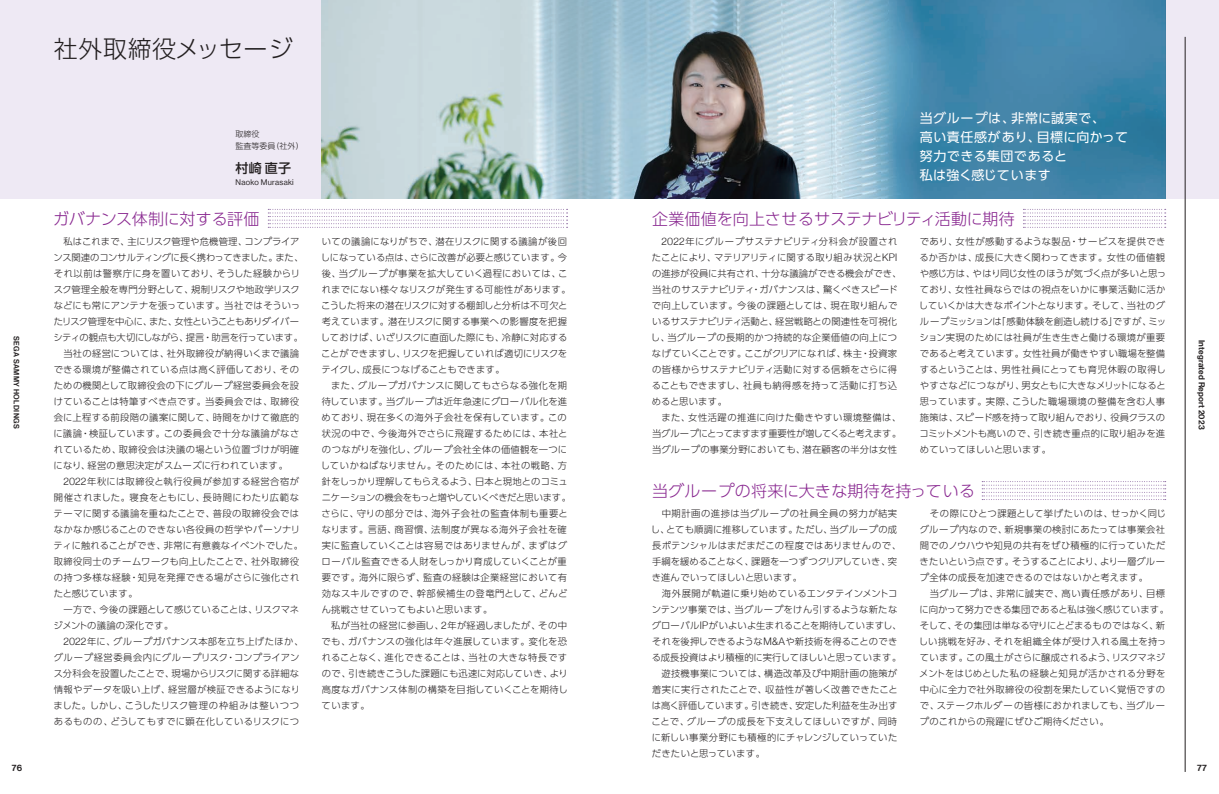
<style>
.page{position:relative;width:1219px;height:794px;background:#fff}
.page>*{position:absolute;margin:0;border:0;box-sizing:border-box;transform-origin:0 0}
.t1{font:300 24px "UD Shin Go Pro";letter-spacing:.025em;color:#231f20}
.t2{font:300 16px "UD Shin Go Pro";letter-spacing:.005em;color:#892890}
.t3{font:300 16px "UD Shin Go Pro";letter-spacing:-.015em;color:#892890}
.t4{font:13px/19px "UD Shin Go Pro";letter-spacing:.03em;color:#fff}
.t5{font:500 13px "UD Shin Go Pro";color:#231f20}
.t6{font:300 9.3px/16px "UD Shin Go Pro";letter-spacing:.025em;color:#231f20}
.t7{font:9px "N Haas Grotesk DS Pro 65 Md";color:#231f20}
.t8{font:8.4px "N Haas Grotesk DS Pro 65 Md";letter-spacing:.02em;color:#231f20}
.t9{font:300 8px/12px "UD Shin Go Pro";color:#231f20}
.t10{font:8px "N Haas Grotesk DS Pro 55 Rg";letter-spacing:.045em;color:#231f20}
.t11{font:7.5px "N Haas Grotesk DS Pro 65 Md";letter-spacing:.05em;color:#231f20}
.s1{font-family:"N Haas Grotesk DS Pro 45 Lt";font-weight:400;font-size:10.4px}
</style>
<div class="page">
<div style="left:0;top:0;width:1219px;height:198px;background:#eee9f4"></div>
<img style="left:322px;top:0;width:843px;height:198px">
<svg style="left:268px;top:209px;width:300px;height:19px"></svg>
<svg style="left:1023px;top:209px;width:143px;height:19px"></svg>
<svg style="left:982px;top:481px;width:184px;height:19px"></svg>
<hr style="left:1185px;top:37px;width:1px;height:735px;background:#231f20">
<p class="t11" style="left:21px;top:336px;width:94px;rotate:90deg">SEGA SAMMY HOLDINGS</p>
<h1 class="t1" style="left:54px;top:29px;width:241px">社外取締役メッセージ</h1>
<p class="t9" style="left:235px;top:128px;width:70px">取締役　<br>監査等委員（社外）</p>
<h3 class="t5" style="left:235px;top:158px;width:57px">村崎直子</h3>
<p class="t10" style="left:235px;top:178px;width:60px">Naoko Murasaki</p>
<h2 class="t3" style="left:53px;top:205px;width:208px">ガバナンス体制に対する評価</h2>
<p class="t6" style="left:54px;top:233px;width:252px">　私はこれまで、主にリスク管理や危機管理、コンプライアンス関連のコンサルティングに長く携わってきました。また、それ以前は警察庁に身を置いており、そうした経験からリスク管理全般を専門分野として、規制リスクや地政学リスクなどにも常にアンテナを張っています。当社ではそういったリスク管理を中心に、また、女性ということもありダイバーシティの観点も大切にしながら、提言・助言を行っています。　当社の経営については、社外取締役が納得いくまで議論できる環境が整備されている点は高く評価しており、そのための機関として取締役会の下にグループ経営委員会を設けていることは特筆すべき点です。当委員会では、取締役会に上程する前段階の議案に関して、時間をかけて徹底的に議論・検証しています。この委員会で十分な議論がなされているため、取締役会は決議の場という位置づけが明確になり、経営の意思決定がスムーズに行われています。</p>
<p class="t6" style="left:54px;top:473px;width:251px;text-indent:10px"><span class="s1">2022</span>年秋には取締役と執行役員が参加する経営合宿が開催されました。寝食をともにし、長時間にわたり広範なテーマに関する議論を重ねたことで、普段の取締役会ではなかなか感じることのできない各役員の哲学やパーソナリティに触れることができ、非常に有意義なイベントでした。取締役同士のチームワークも向上したことで、社外取締役の持つ多様な経験・知見を発揮できる場がさらに強化されたと感じています。<br>　一方で、今後の課題として感じていることは、リスクマネジメントの議論の深化です。</p>
<p class="t6" style="left:54px;top:633px;width:252px;text-indent:10px"><span class="s1">2022</span>年に、グループガバナンス本部を立ち上げたほか、グループ経営委員会内にグループリスク・コンプライアンス分科会を設置したことで、現場からリスクに関する詳細な情報やデータを吸い上げ、経営層が検証できるようになりました。しかし、こうしたリスク管理の枠組みは整いつつあるものの、どうしてもすでに顕在化しているリスクにつ</p>
<p class="t6" style="left:321px;top:233px;width:252px">いての議論になりがちで、潜在リスクに関する議論が後回しになっている点は、さらに改善が必要と感じています。今後、当グループが事業を拡大していく過程においては、これまでにない様々なリスクが発生する可能性があります。こうした将来の潜在リスクに対する棚卸しと分析は不可欠と考えています。潜在リスクに関する事業への影響度を把握しておけば、いざリスクに直面した際にも、冷静に対応することができますし、リスクを把握していれば適切にリスクをテイクし、成長につなげることもできます。<br>　また、グループガバナンスに関してもさらなる強化を期待しています。当グループは近年急速にグローバル化を進めており、現在多くの海外子会社を保有しています。この状況の中で、今後海外でさらに飛躍するためには、本社とのつながりを強化し、グループ会社全体の価値観を一つにしていかねばなりません。そのためには、本社の戦略、方針をしっかり理解してもらえるよう、日本と現地とのコミュニケーションの機会をもっと増やしていくべきだと思います。さらに、守りの部分では、海外子会社の監査体制も重要となります。言語、商習慣、法制度が異なる海外子会社を確実に監査していくことは容易ではありませんが、まずはグローバル監査できる人財をしっかり育成していくことが重要です。海外に限らず、監査の経験は企業経営において有効なスキルですので、幹部候補生の登竜門として、どんどん挑戦させていってもよいと思います。<br>　私が当社の経営に参画し、<span class="s1">2</span>年が経過しましたが、その中でも、ガバナンスの強化は年々進展しています。変化を恐れることなく、進化できることは、当社の大きな特長ですので、引き続きこうした課題にも迅速に対応していき、より高度なガバナンス体制の構築を目指していくことを期待しています。</p>
<h3 class="t4" style="left:920px;top:108px;width:210px">当グループは、非常に誠実で、<br>高い責任感があり、目標に向かって努力できる集団であると<br>私は強く感じています</h3>
<h2 class="t2" style="left:652px;top:205px;width:364px">企業価値を向上させるサステナビリティ活動に期待</h2>
<p class="t6" style="left:651px;top:233px;width:252px;text-indent:11px"><span class="s1">2022</span>年にグループサステナビリティ分科会が設置されたことにより、マテリアリティに関する取り組み状況と<span class="s1">KPI</span>の進捗が役員に共有され、十分な議論ができる機会ができ、当社のサステナビリティ・ガバナンスは、驚くべきスピードで向上しています。今後の課題としては、現在取り組んでいるサステナビリティ活動と、経営戦略との関連性を可視化し、当グループの長期的かつ持続的な企業価値の向上につなげていくことです。ここがクリアになれば、株主・投資家の皆様からサステナビリティ活動に対する信頼をさらに得ることもできますし、社員も納得感を持って活動に打ち込めると思います。</p>
<p class="t6" style="left:652px;top:409px;width:251px;text-align:justify;text-indent:10px">また、女性活躍の推進に向けた働きやすい環境整備は、当グループにとってますます重要性が増してくると考えます。当グループの事業分野においても、潜在顧客の半分は女性</p>
<p class="t6" style="left:919px;top:233px;width:249px;text-align:justify">であり、女性が感動するような製品・サービスを提供できるか否かは、成長に大きく関わってきます。女性の価値観や感じ方は、やはり同じ女性のほうが気づく点が多いと思っており、女性社員ならではの視点をいかに事業活動に活かしていくかは大きなポイントとなります。そして、当社のグループミッションは「感動体験を創造し続ける」ですが、ミッション実現のためには社員が生き生きと働ける環境が重要であると考えています。女性社員が働きやすい職場を整備するということは、男性社員にとっても育児休暇の取得しやすさなどにつながり、男女ともに大きなメリットになると思っています。実際、こうした職場環境の整備を含む人事施策は、スピード感を持って取り組んでおり、役員クラスのコミットメントも高いので、引き続き重点的に取り組みを進めていってほしいと思います。</p>
<h2 class="t2" style="left:652px;top:477px;width:325px">当グループの将来に大きな期待を持っている</h2>
<p class="t6" style="left:651px;top:505px;width:252px">　中期計画の進捗は当グループの社員全員の努力が結実し、とても順調に推移しています。ただし、当グループの成長ポテンシャルはまだまだこの程度ではありませんので、手綱を緩めることなく、課題を一つずつクリアしていき、突き進んでいってほしいと思います。<br>　海外展開が軌道に乗り始めているエンタテインメントコンテンツ事業では、当グループをけん引するような新たなグローバル<span class="s1">IP</span>がいよいよ生まれることを期待していますし、それを後押しできるような<span class="s1">M&amp;A</span>や新技術を得ることのできる成長投資はより積極的に実行してほしいと思っています。　遊技機事業については、構造改革及び中期計画の施策が着実に実行されたことで、収益性が著しく改善できたことは高く評価しています。引き続き、安定した利益を生み出すことで、グループの成長を下支えしてほしいですが、同時に新しい事業分野にも積極的にチャレンジしていっていただきたいと思っています。</p>
<p class="t6" style="left:919px;top:505px;width:252px">　その際にひとつ課題として挙げたいのは、せっかく同じグループ内なので、新規事業の検討にあたっては事業会社間でのノウハウや知見の共有をぜひ積極的に行っていただきたいという点です。そうすることにより、より一層グループ全体の成長を加速できるのではないかと考えます。<br>　当グループは、非常に誠実で、高い責任感があり、目標に向かって努力できる集団であると私は強く感じています。そして、その集団は単なる守りにとどまるものではなく、新しい挑戦を好み、それを組織全体が受け入れる風土を持っています。この風土がさらに醸成されるよう、リスクマネジメントをはじめとした私の経験と知見が活かされる分野を中心に全力で社外取締役の役割を果たしていく覚悟ですので、ステークホルダーの皆様におかれましても、当グループのこれからの飛躍にぜひご期待ください。</p>
<p class="t8" style="left:1206px;top:340px;width:91px;rotate:90deg">Integrated Report 2023</p>
<p class="t7" style="left:12px;top:763px;width:12px">76</p>
<p class="t7" style="left:1197px;top:763px;width:11px">77</p>
</div>
